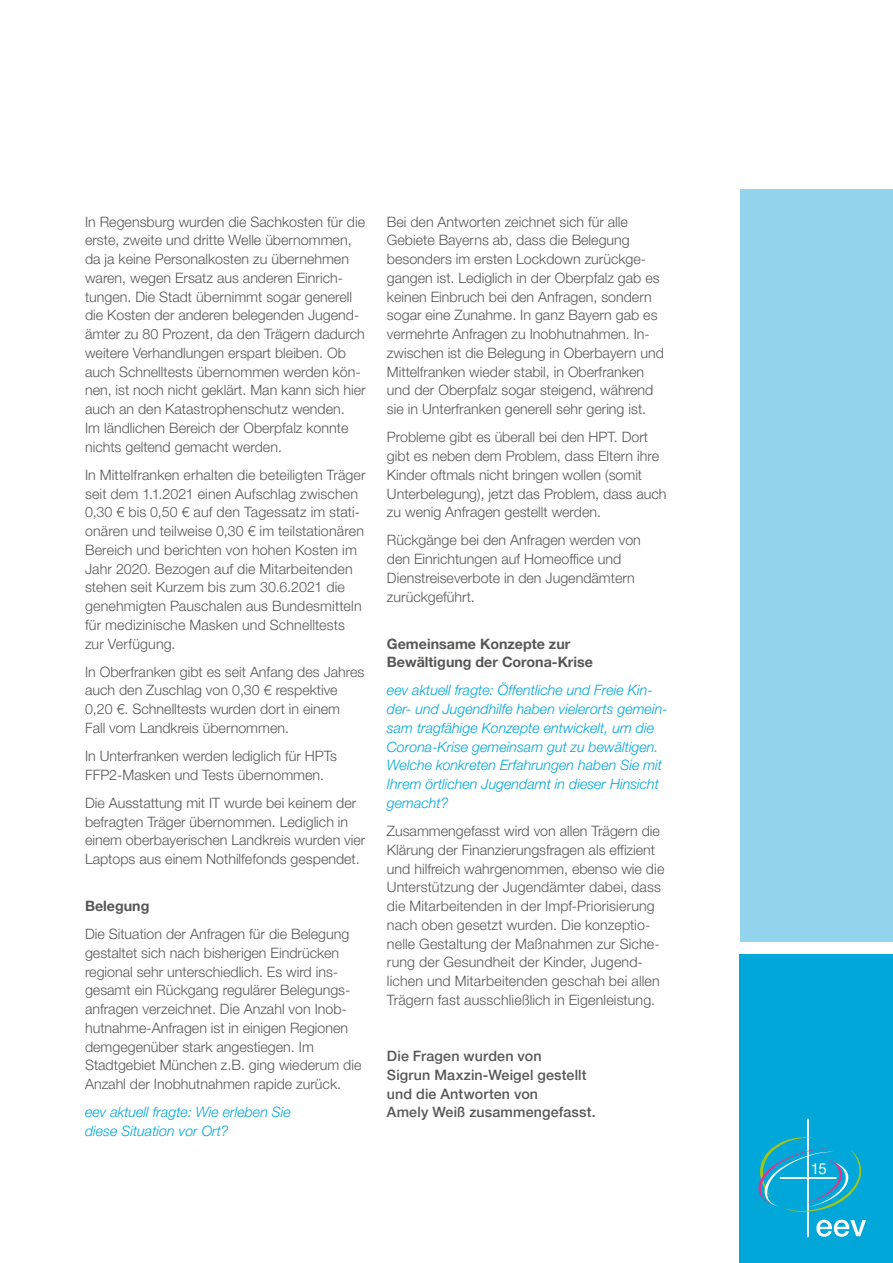
<style>
.page{position:relative;width:893px;height:1263px;background:#fff}
.page>*{position:absolute;margin:0;border:0;box-sizing:border-box;transform-origin:0 0}
.t1{font:15px "Helvetica Neue LT Pro";color:#fff}
.Fließtext{font:300 14.25px/18.8px "Helvetica Neue LT Pro";color:#575756}
.Fließtext-2{font:italic 300 14.25px/18.8px "Helvetica Neue LT Pro";color:#00a7d8}
.Autorbeschreibung{font:500 14.25px/18.8px "Helvetica Neue LT Pro";letter-spacing:.01em;color:#575756}
.Fließtext-3{font:700 14.25px/18.8px "Helvetica Neue LT Pro";color:#575756}
</style>
<div class="page">
<div style="left:740px;top:954px;width:153px;height:309px;background:#00a7d8"></div>
<div style="left:741px;top:189px;width:152px;height:753px;background:#94d4ee"></div>
<div style="left:808px;top:1119px;width:1px;height:118px;border:1px solid #fff"></div>
<svg style="left:816px;top:1220px;width:50px;height:17px"></svg>
<svg style="left:758px;top:1136px;width:104px;height:77px"></svg>
<p class="Fließtext" style="left:85px;top:212px;width:282px">In Regensburg wurden die Sachkosten für die erste, zweite und dritte Welle übernommen, da ja keine Personalkosten zu übernehmen waren, wegen Ersatz aus anderen Einrich&shy;tungen. Die Stadt übernimmt sogar generell die Kosten der anderen belegenden Jugend&shy;ämter zu 80 Prozent, da den Trägern dadurch weitere Verhandlungen erspart bleiben. Ob auch Schnelltests übernommen werden kön&shy;nen, ist noch nicht geklärt. Man kann sich hier auch an den Katastrophenschutz wenden.<br>Im ländlichen Bereich der Oberpfalz konnte nichts geltend gemacht werden.</p>
<p class="Fließtext" style="left:85px;top:465px;width:282px">In Mittelfranken erhalten die beteiligten Träger seit dem 1.1.2021 einen Aufschlag zwischen 0,30 € bis 0,50 € auf den Tagessatz im stati&shy;onären und teilweise 0,30 € im teilstationären Bereich und berichten von hohen Kosten im Jahr 2020. Bezogen auf die Mitarbeitenden stehen seit Kurzem bis zum 30.6.2021 die genehmigten Pauschalen aus Bundesmitteln für medizinische Masken und Schnelltests zur Verfügung.</p>
<p class="Fließtext" style="left:85px;top:662px;width:281px">In Oberfranken gibt es seit Anfang des Jahres auch den Zuschlag von 0,30 € respektive 0,20 €. Schnelltests wurden dort in einem<br>Fall vom Landkreis übernommen.</p>
<p class="Fließtext" style="left:85px;top:746px;width:254px">In Unterfranken werden lediglich für HPTs<br>FFP2-Masken und Tests übernommen.</p>
<p class="Fließtext" style="left:85px;top:793px;width:282px">Die Ausstattung mit IT wurde bei keinem der befragten Träger übernommen. Lediglich in einem oberbayerischen Landkreis wurden vier Laptops aus einem Nothilfefonds gespendet.</p>
<p class="Fließtext-3" style="left:85px;top:896px;width:66px">Belegung</p>
<p class="Fließtext" style="left:85px;top:924px;width:278px">Die Situation der Anfragen für die Belegung gestaltet sich nach bisherigen Eindrücken regional sehr unterschiedlich. Es wird ins&shy;gesamt ein Rückgang regulärer Belegungs&shy;anfragen verzeichnet. Die Anzahl von Inob&shy;hutnahme-Anfragen ist in einigen Regionen demgegenüber stark angestiegen. Im Stadtgebiet München z.B. ging wiederum die Anzahl der Inobhutnahmen rapide zurück.</p>
<p class="Fließtext-2" style="left:85px;top:1103px;width:207px">eev aktuell fragte: Wie erleben Sie diese Situation vor Ort?</p>
<p class="Fließtext" style="left:387px;top:212px;width:278px">Bei den Antworten zeichnet sich für alle Gebiete Bayerns ab, dass die Belegung besonders im ersten Lockdown zurückge&shy;gangen ist. Lediglich in der Oberpfalz gab es keinen Einbruch bei den Anfragen, sondern sogar eine Zunahme. In ganz Bayern gab es vermehrte Anfragen zu Inobhutnahmen. In&shy;zwischen ist die Belegung in Oberbayern und Mittelfranken wieder stabil, in Oberfranken und der Oberpfalz sogar steigend, während sie in Unterfranken generell sehr gering ist.</p>
<p class="Fließtext" style="left:387px;top:427px;width:281px">Probleme gibt es überall bei den HPT. Dort gibt es neben dem Problem, dass Eltern ihre Kinder oftmals nicht bringen wollen (somit Unterbelegung), jetzt das Problem, dass auch zu wenig Anfragen gestellt werden.</p>
<p class="Fließtext" style="left:387px;top:531px;width:255px">Rückgänge bei den Anfragen werden von den Einrichtungen auf Homeoffice und Dienstreiseverbote in den Jugendämtern zurückgeführt.</p>
<p class="Fließtext-3" style="left:387px;top:634px;width:208px">Gemeinsame Konzepte zur<br>Bewältigung der Corona-Krise</p>
<p class="Fließtext-2" style="left:387px;top:681px;width:282px">eev aktuell fragte: Öffentliche und Freie Kin&shy;der- und Jugendhilfe haben vielerorts gemein&shy;sam tragfähige Konzepte entwickelt, um die Corona-Krise gemeinsam gut zu bewältigen.<br>Welche konkreten Erfahrungen haben Sie mit Ihrem örtlichen Jugendamt in dieser Hinsicht gemacht?</p>
<p class="Fließtext" style="left:387px;top:821px;width:279px">Zusammengefasst wird von allen Trägern die Klärung der Finanzierungsfragen als effizient und hilfreich wahrgenommen, ebenso wie die Unterstützung der Jugendämter dabei, dass die Mitarbeitenden in der Impf-Priorisierung nach oben gesetzt wurden. Die konzeptio&shy;nelle Gestaltung der Maßnahmen zur Siche&shy;rung der Gesundheit der Kinder, Jugend&shy;lichen und Mitarbeitenden geschah bei allen Trägern fast ausschließlich in Eigenleistung.</p>
<p class="Autorbeschreibung" style="left:387px;top:1046px;width:210px">Die Fragen wurden von<br>Sigrun Maxzin-Weigel gestellt und die Antworten von<br>Amely Weiß zusammengefasst.</p>
<p class="t1" style="left:811px;top:1159px;width:17px">15</p>
</div>
